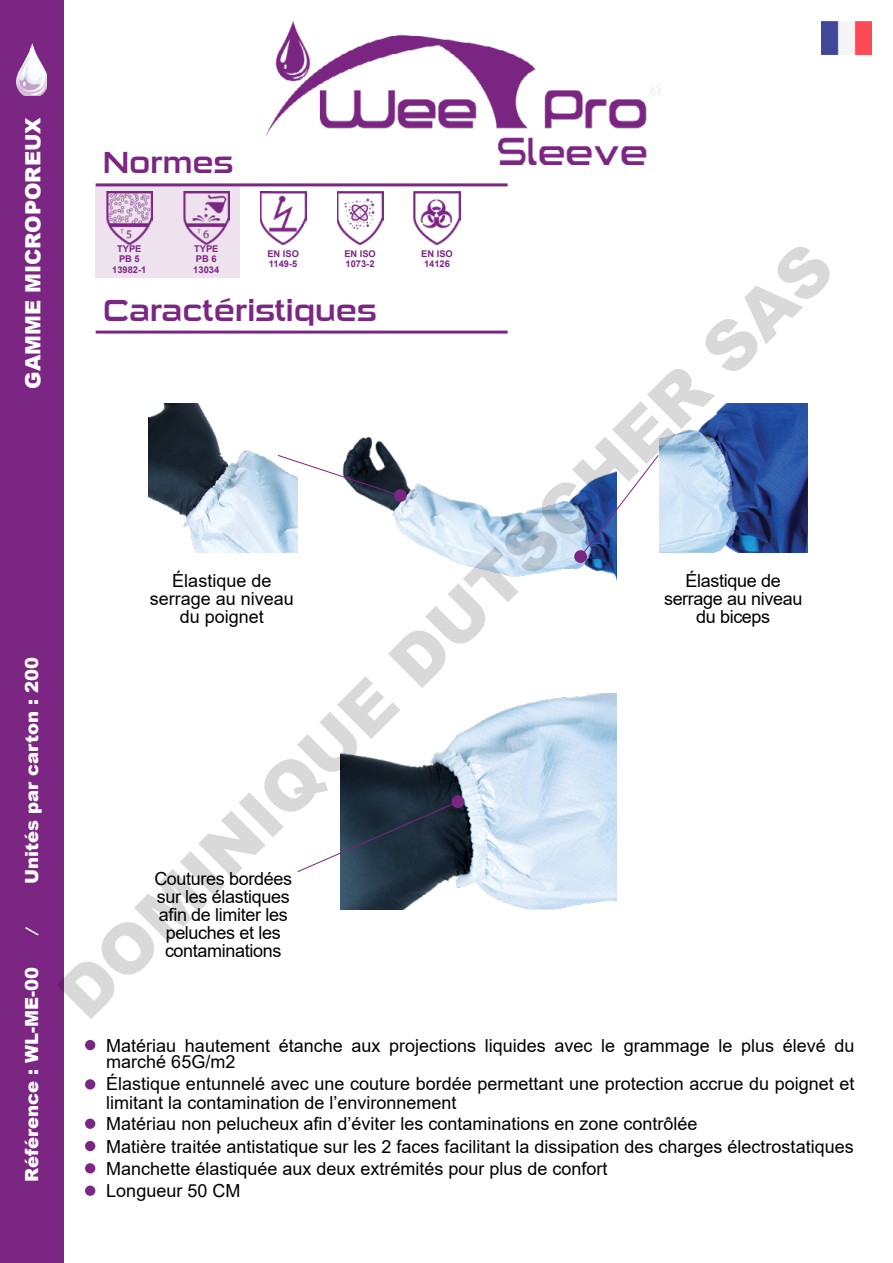
<style>
.page{position:relative;width:893px;height:1263px;background:#fff}
.page>*{position:absolute;margin:0;border:0;box-sizing:border-box;transform-origin:0 0}
.t1{font:900 67.95px "Arial";color:rgb(0 0 0/.15)}
.t2{font:30px "Sui Generis Rg";color:#7a2682}
.t3{font:900 21px "Arial";color:#fff}
.t4{font:18px/21.5px "Arial";color:#000}
.t5{font:18px/18px "Arial";letter-spacing:-.02em;color:#000;text-align:center}
.t6{font:900 18px "Arial";color:#fff}
.t7{font:700 9.3px/10.5px "Arial";color:#7a2682}
</style>
<div class="page">
<div style="left:0;top:0;width:64px;height:1263px;background:#7a2682"></div>
<hr style="left:96px;top:183px;width:412px;height:3px;background:#7a2682">
<hr style="left:96px;top:331px;width:412px;height:3px;background:#7a2682">
<svg style="left:25px;top:927px;width:14px;height:9px"></svg>
<div style="left:96px;top:186px;width:144px;height:92px;background:#ede2ee"></div>
<img style="left:17px;top:43px;width:30px;height:53px">
<img style="left:266px;top:21px;width:395px;height:144px">
<img style="left:149px;top:404px;width:149px;height:149px">
<img style="left:659px;top:404px;width:149px;height:149px">
<img style="left:347px;top:437px;width:270px;height:145px">
<img style="left:340px;top:694px;width:277px;height:216px">
<div style="left:394px;top:489px;width:13px;height:13px;background:#7a2682;border-radius:50%"></div>
<div style="left:574px;top:550px;width:13px;height:13px;background:#7a2682;border-radius:50%"></div>
<div style="left:451px;top:795px;width:13px;height:13px;background:#7a2682;border-radius:50%"></div>
<svg style="left:277px;top:455px;width:124px;height:41px"></svg>
<svg style="left:580px;top:455px;width:79px;height:102px"></svg>
<svg style="left:297px;top:801px;width:161px;height:71px"></svg>
<img style="left:414px;top:191px;width:46px;height:54px">
<img style="left:337px;top:191px;width:46px;height:54px">
<img style="left:260px;top:191px;width:46px;height:54px">
<img style="left:106px;top:191px;width:46px;height:54px">
<img style="left:183px;top:191px;width:46px;height:54px">
<div style="left:85px;top:1040px;width:10px;height:10px;background:#7a2682;border-radius:50%"></div>
<img style="left:822px;top:21px;width:50px;height:34px">
<div style="left:85px;top:1079px;width:10px;height:10px;background:#7a2682;border-radius:50%"></div>
<div style="left:85px;top:1118px;width:10px;height:11px;background:#7a2682;border-radius:50%"></div>
<div style="left:85px;top:1163px;width:10px;height:10px;background:#7a2682;border-radius:50%"></div>
<div style="left:85px;top:1141px;width:10px;height:10px;background:#7a2682;border-radius:50%"></div>
<div style="left:85px;top:1185px;width:10px;height:11px;background:#7a2682;border-radius:50%"></div>
<p class="t3" style="left:18px;top:389px;width:273px;rotate:-90deg">GAMME MICROPOREUX</p>
<p class="t6" style="left:19px;top:884px;width:228px;rotate:-90deg">Unités par carton : 200</p>
<p class="t6" style="left:19px;top:1182px;width:217px;rotate:-90deg">Référence : WL-ME-00</p>
<h2 class="t2" style="left:103px;top:145px;width:132px">Normes</h2>
<h1 class="t1" style="left:35px;top:971px;width:1063px;rotate:-45deg">DOMINIQUE DUTSCHER SAS</h1>
<p class="t7" style="left:112px;top:243px;width:36px;text-align:center">TYPE<br>PB 5<br>13982-1</p>
<p class="t7" style="left:193px;top:243px;width:27px">TYPE<br>PB 6<br>13034</p>
<p class="t7" style="left:267px;top:249px;width:33px">EN ISO<br>1149-5</p>
<p class="t7" style="left:344px;top:249px;width:33px">EN ISO<br>1073-2</p>
<p class="t7" style="left:421px;top:249px;width:33px;text-align:center">EN ISO<br>14126</p>
<h2 class="t2" style="left:103px;top:293px;width:275px">Caractéristiques</h2>
<p class="t4" style="left:150px;top:572px;width:146px;line-height:18px;text-align:center">Élastique de serrage au niveau du poignet</p>
<p class="t5" style="left:664px;top:572px;width:140px">Élastique de serrage au niveau du biceps</p>
<p class="t5" style="left:154px;top:869px;width:139px">Coutures bordées sur les élastiques afin de limiter les peluches et les contaminations</p>
<p class="t4" style="left:106px;top:1037px;width:750px;line-height:16.5px">Matériau hautement étanche aux projections liquides avec le grammage le plus élevé du marché 65G/m2</p>
<p class="t4" style="left:106px;top:1072px;width:750px">Élastique entunnelé avec une couture bordée permettant une protection accrue du poignet et limitant la contamination de l’environnement<br>Matériau non pelucheux afin d’éviter les contaminations en zone contrôlée<br>Matière traitée antistatique sur les 2 faces facilitant la dissipation des charges électrostatiques Manchette élastiquée aux deux extrémités pour plus de confort<br>Longueur 50 CM</p>
</div>
